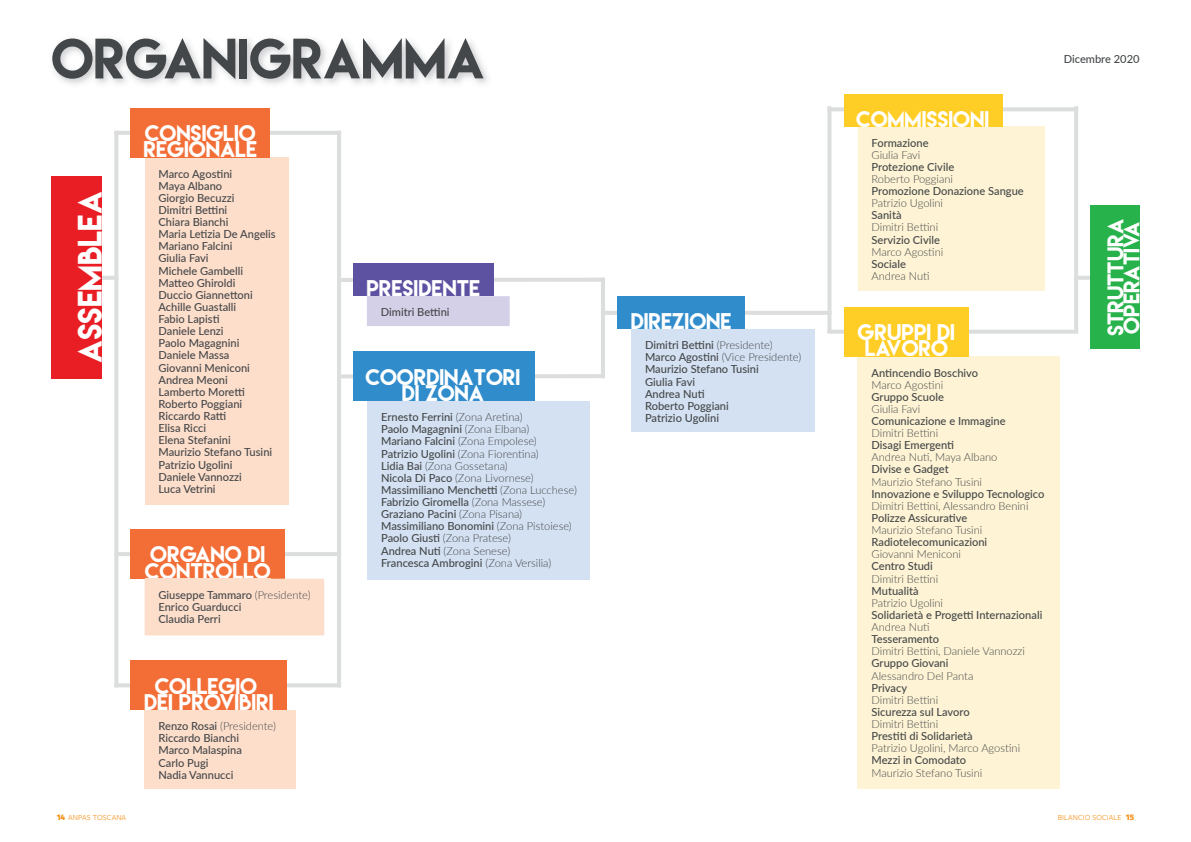
<style>
.page{position:relative;width:1191px;height:842px;background:#fff}
.page>*{position:absolute;margin:0;border:0;box-sizing:border-box;transform-origin:0 0}
.t1{font:50.5px "Lemon Milk";color:#444749}
.t2{font:30.3px "Lemon Milk";color:#fff}
.t3{font:20.2px/16.2px "Lemon Milk";color:#fff}
.t4{font:500 11.1px/12.1px "Lato";color:#444749}
.t5{font:300 11.1px "Lato";color:#444749}
.t6{font:8px "Freight Sans Pro";letter-spacing:.01em;color:#f7931d}
.s1{font-weight:300}
.s2{font-family:"Fira Sans";font-weight:800}
</style>
<div class="page">
<hr style="left:1076px;top:276px;width:14px;height:4px;background:#dcdedd">
<hr style="left:829px;top:107px;width:247px;height:4px;background:#dcdedd">
<hr style="left:829px;top:330px;width:247px;height:4px;background:#dcdedd">
<hr style="left:603px;top:311px;width:226px;height:4px;background:#dcdedd">
<hr style="left:339px;top:278px;width:264px;height:4px;background:#dcdedd">
<hr style="left:339px;top:374px;width:264px;height:4px;background:#dcdedd">
<hr style="left:98px;top:276px;width:18px;height:4px;background:#dcdedd">
<hr style="left:114px;top:133px;width:4px;height:552px;background:#dcdedd">
<hr style="left:116px;top:683px;width:223px;height:4px;background:#dcdedd">
<hr style="left:116px;top:552px;width:223px;height:4px;background:#dcdedd">
<hr style="left:116px;top:131px;width:223px;height:4px;background:#dcdedd">
<hr style="left:337px;top:133px;width:4px;height:552px;background:#dcdedd">
<hr style="left:601px;top:280px;width:4px;height:96px;background:#dcdedd">
<svg style="left:827px;top:108px;width:4px;height:223px"></svg>
<hr style="left:1074px;top:108px;width:4px;height:223px;background:#dcdedd">
<div style="left:51px;top:176px;width:51px;height:203px;background:#e91d24"></div>
<div style="left:145px;top:157px;width:143px;height:347px;background:#fddecb"></div>
<div style="left:131px;top:108px;width:139px;height:49px;background:#f26e36"></div>
<div style="left:131px;top:529px;width:154px;height:50px;background:#f26e36"></div>
<div style="left:145px;top:579px;width:179px;height:56px;background:#fddecb"></div>
<hr style="left:145px;top:579px;width:125px;height:1px;background:#fddecb">
<div style="left:145px;top:710px;width:151px;height:78px;background:#fddecb"></div>
<div style="left:131px;top:661px;width:156px;height:49px;background:#f26e36"></div>
<div style="left:353px;top:263px;width:140px;height:33px;background:#5d52a2"></div>
<div style="left:367px;top:296px;width:142px;height:30px;background:#d3d0e7"></div>
<hr style="left:367px;top:296px;width:112px;height:1px;background:#d3d0e7">
<div style="left:367px;top:401px;width:222px;height:178px;background:#d4e1f2"></div>
<div style="left:353px;top:352px;width:181px;height:49px;background:#308ccb"></div>
<div style="left:631px;top:329px;width:184px;height:103px;background:#d4e1f2"></div>
<div style="left:617px;top:296px;width:128px;height:33px;background:#308ccb"></div>
<div style="left:857px;top:356px;width:202px;height:433px;background:#fef3d4"></div>
<div style="left:843px;top:307px;width:125px;height:49px;background:#fecd26"></div>
<div style="left:857px;top:126px;width:187px;height:165px;background:#fef3d4"></div>
<div style="left:844px;top:94px;width:158px;height:33px;background:#fecd26"></div>
<div style="left:1090px;top:205px;width:49px;height:144px;background:#27b24b"></div>
<h1 class="t1" style="left:51px;top:24px;width:435px">ORGANIGRAMMA</h1>
<h2 class="t2" style="left:69px;top:363px;width:173px;rotate:-90deg">ASSEMBLEA</h2>
<h3 class="t3" style="left:144px;top:125px;width:115px">CONSIGLIO<br>REGIONALE</h3>
<p class="t4" style="left:158px;top:167px;width:119px">Marco Agostini<br>Maya Albano<br>Giorgio Becuzzi<br>Dimitri Bettini<br>Chiara Bianchi<br>Maria Letizia De Angelis<br>Mariano Falcini<br>Giulia Favi<br>Michele Gambelli<br>Matteo Ghiroldi<br>Duccio Giannettoni<br>Achille Guastalli<br>Fabio Lapisti<br>Daniele Lenzi<br>Paolo Magagnini<br>Daniele Massa<br>Giovanni Meniconi<br>Andrea Meoni<br>Lamberto Moretti<br>Roberto Poggiani<br>Riccardo Ratti<br>Elisa Ricci<br>Elena Stefanini<br>Maurizio Stefano Tusini<br>Patrizio Ugolini<br>Daniele Vannozzi<br>Luca Vetrini</p>
<h3 class="t3" style="left:145px;top:546px;width:127px">ORGANO DI<br>CONTROLLO</h3>
<p class="t4" style="left:158px;top:588px;width:154px">Giuseppe Tammaro <span class="s1">(Presidente)<br></span>Enrico Guarducci<br>Claudia Perri</p>
<h3 class="t3" style="left:144px;top:677px;width:131px;text-align:center">COLLEGIO<br>DEI PROVIBIRI</h3>
<p class="t4" style="left:158px;top:720px;width:119px">Renzo Rosai <span class="s1">(Presidente)<br></span>Riccardo Bianchi<br>Marco Malaspina<br>Carlo Pugi<br>Nadia Vannucci</p>
<h3 class="t3" style="left:366px;top:280px;width:115px">PRESIDENTE</h3>
<p class="t4" style="left:381px;top:305px;width:70px">Dimitri Bettini</p>
<h3 class="t3" style="left:365px;top:368px;width:156px;text-align:center">COORDINATORI<br>DI ZONA</h3>
<p class="t4" style="left:381px;top:411px;width:197px">Ernesto Ferrini <span class="s1">(Zona Aretina)<br></span>Paolo Magagnini <span class="s1">(Zona Elbana)<br></span>Mariano Falcini <span class="s1">(Zona Empolese)<br></span>Patrizio Ugolini <span class="s1">(Zona Fiorentina)<br></span>Lidia Bai <span class="s1">(Zona Gossetana)<br></span>Nicola Di Paco <span class="s1">(Zona Livornese)<br></span>Massimiliano Menchetti <span class="s1">(Zona Lucchese)<br></span>Fabrizio Giromella <span class="s1">(Zona Massese)<br></span>Graziano Pacini <span class="s1">(Zona Pisana)<br></span>Massimiliano Bonomini <span class="s1">(Zona Pistoiese)<br></span>Paolo Giusti <span class="s1">(Zona Pratese)<br></span>Andrea Nuti <span class="s1">(Zona Senese)<br></span>Francesca Ambrogini <span class="s1">(Zona Versilia)</span></p>
<h3 class="t3" style="left:631px;top:313px;width:102px">DIREZIONE</h3>
<p class="t4" style="left:645px;top:339px;width:158px">Dimitri Bettini <span class="s1">(Presidente)<br></span>Marco Agostini <span class="s1">(Vice Presidente)<br></span>Maurizio Stefano Tusini<br>Giulia Favi<br>Andrea Nuti<br>Roberto Poggiani<br>Patrizio Ugolini</p>
<h3 class="t3" style="left:856px;top:110px;width:134px">COMMISSIONI</h3>
<p class="t4" style="left:871px;top:136px;width:59px">Formazione</p>
<p class="t5" style="left:871px;top:147px;width:50px">Giulia Favi</p>
<p class="t4" style="left:871px;top:160px;width:84px">Protezione Civile</p>
<p class="t5" style="left:871px;top:171px;width:83px">Roberto Poggiani</p>
<p class="t4" style="left:871px;top:184px;width:154px">Promozione Donazione Sangue</p>
<p class="t5" style="left:871px;top:195px;width:73px">Patrizio Ugolini</p>
<p class="t4" style="left:871px;top:209px;width:31px">Sanità</p>
<p class="t5" style="left:871px;top:220px;width:68px">Dimitri Bettini</p>
<p class="t4" style="left:871px;top:233px;width:70px">Servizio Civile</p>
<p class="t5" style="left:871px;top:244px;width:73px">Marco Agostini</p>
<p class="t4" style="left:871px;top:257px;width:36px">Sociale</p>
<p class="t5" style="left:871px;top:268px;width:60px">Andrea Nuti</p>
<h3 class="t3" style="left:857px;top:324px;width:99px;text-align:center">GRUPPI DI<br>LAVORO</h3>
<p class="t4" style="left:871px;top:366px;width:108px">Antincendio Boschivo</p>
<p class="t5" style="left:871px;top:377px;width:73px">Marco Agostini</p>
<p class="t4" style="left:871px;top:390px;width:74px">Gruppo Scuole</p>
<p class="t5" style="left:871px;top:401px;width:50px">Giulia Favi</p>
<p class="t4" style="left:871px;top:414px;width:135px">Comunicazione e Immagine</p>
<p class="t5" style="left:871px;top:425px;width:68px">Dimitri Bettini</p>
<p class="t4" style="left:871px;top:439px;width:84px">Disagi Emergenti</p>
<p class="t5" style="left:871px;top:450px;width:127px">Andrea Nuti, Maya Albano</p>
<p class="t4" style="left:871px;top:463px;width:79px">Divise e Gadget</p>
<p class="t5" style="left:871px;top:474px;width:112px">Maurizio Stefano Tusini</p>
<p class="t4" style="left:871px;top:487px;width:174px">Innovazione e Sviluppo Tecnologico</p>
<p class="t5" style="left:871px;top:498px;width:158px">Dimitri Bettini, Alessandro Benini</p>
<p class="t4" style="left:871px;top:511px;width:97px">Polizze Assicurative</p>
<p class="t5" style="left:871px;top:522px;width:112px">Maurizio Stefano Tusini</p>
<p class="t4" style="left:871px;top:536px;width:117px">Radiotelecomunicazioni</p>
<p class="t5" style="left:871px;top:547px;width:91px">Giovanni Meniconi</p>
<p class="t4" style="left:871px;top:560px;width:63px">Centro Studi</p>
<p class="t5" style="left:871px;top:571px;width:68px">Dimitri Bettini</p>
<p class="t4" style="left:871px;top:584px;width:49px">Mutualità</p>
<p class="t5" style="left:871px;top:595px;width:73px">Patrizio Ugolini</p>
<p class="t4" style="left:871px;top:608px;width:172px">Solidarietà e Progetti Internazionali</p>
<p class="t5" style="left:871px;top:619px;width:60px">Andrea Nuti</p>
<p class="t4" style="left:871px;top:633px;width:69px">Tesseramento</p>
<p class="t5" style="left:871px;top:644px;width:155px">Dimitri Bettini, Daniele Vannozzi</p>
<p class="t4" style="left:871px;top:657px;width:78px">Gruppo Giovani</p>
<p class="t5" style="left:871px;top:668px;width:103px">Alessandro Del Panta</p>
<p class="t4" style="left:871px;top:681px;width:37px">Privacy</p>
<p class="t5" style="left:871px;top:692px;width:68px">Dimitri Bettini</p>
<p class="t4" style="left:871px;top:705px;width:100px">Sicurezza sul Lavoro</p>
<p class="t5" style="left:871px;top:716px;width:68px">Dimitri Bettini</p>
<p class="t4" style="left:871px;top:730px;width:103px">Prestiti di Solidarietà</p>
<p class="t5" style="left:871px;top:740px;width:150px">Patrizio Ugolini, Marco Agostini</p>
<p class="t4" style="left:871px;top:754px;width:96px">Mezzi in Comodato</p>
<p class="t5" style="left:871px;top:765px;width:112px">Maurizio Stefano Tusini</p>
<p class="t4" style="left:1063px;top:52px;width:77px">Dicembre 2020</p>
<h3 class="t3" style="left:1107px;top:336px;width:119px;rotate:-90deg">STRUTTURA<br>OPERATIVA</h3>
<p class="t6" style="left:57px;top:812px;width:71px"><span class="s2">14</span> ANPAS TOSCANA</p>
<p class="t6" style="left:1057px;top:812px;width:78px">BILANCIO SOCIALE <span class="s2">15</span></p>
</div>
